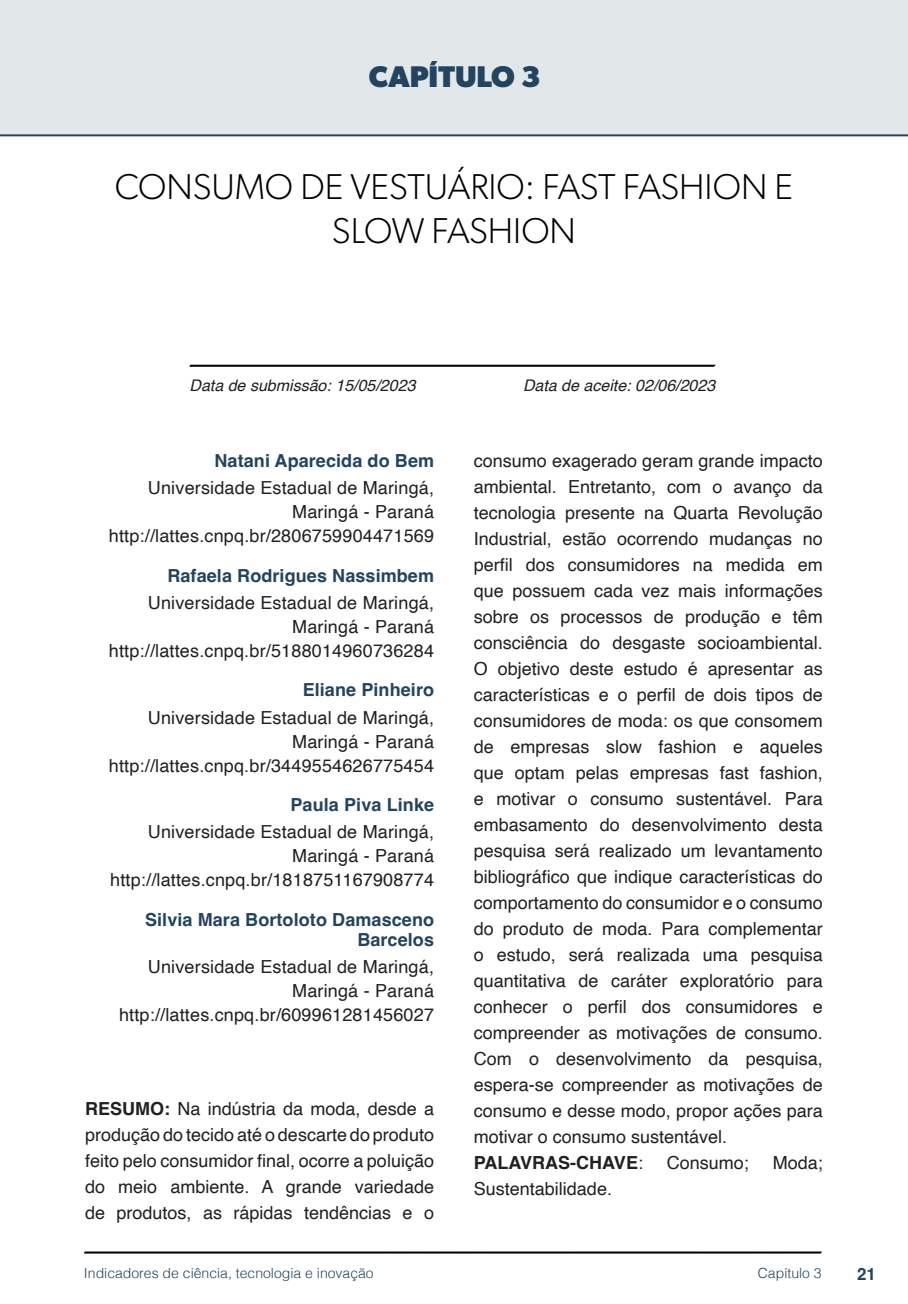
<style>
.page{position:relative;width:908px;height:1304px;background:#fff}
.page>*{position:absolute;margin:0;border:0;box-sizing:border-box;transform-origin:0 0}
.t1{font:300 36px/44px "Gibson";color:#000;text-align:center}
.t2{font:700 30px "Gibson";color:#23445f}
.t3{font:18px/26px "Helvetica";letter-spacing:.01em;color:#231f20;text-align:right}
.t4{font:700 18px/20px "Helvetica";letter-spacing:.005em;color:#23445f;text-align:right}
.t5{font:700 18px "Helvetica";color:#231f20}
.t6{font:700 16.8px "Helvetica";color:#23445f}
.t7{font:italic 16px "Helvetica";color:#231f20}
.t8{font:300 14px "Helvetica";color:#23445f}
.s1{font-weight:700}
.s2{font-weight:400}
</style>
<div class="page">
<svg style="left:84px;top:1251px;width:737px;height:3px;background:#515151"></svg>
<svg style="left:189px;top:364px;width:526px;height:3px;background:#4f4f4f"></svg>
<div style="left:0;top:0;width:907px;height:136px;background:#e2e7e9"></div>
<div style="left:44px;top:72px;width:68px;height:61px;background:#e2e7e9"></div>
<h2 class="t2" style="left:369px;top:58px;width:173px">CAPÍTULO 3</h2>
<h1 class="t1" style="left:115px;top:164px;width:679px">CONSUMO DE VESTUÁRIO: FAST FASHION E<br>SLOW FASHION</h1>
<p class="t7" style="left:189px;top:373px;width:227px">Data de submissão: 15/05/2023</p>
<p class="t7" style="left:523px;top:373px;width:194px">Data de aceite: 02/06/2023</p>
<p class="t4" style="left:214px;top:453px;width:221px">Natani Aparecida do Bem</p>
<p class="t3" style="left:109px;top:477px;width:326px;line-height:24px">Universidade Estadual de Maringá,<br>Maringá - Paraná http://lattes.cnpq.br/2806759904471569</p>
<p class="t4" style="left:167px;top:567px;width:268px">Rafaela Rodrigues Nassimbem</p>
<p class="t3" style="left:109px;top:591px;width:326px;line-height:24px">Universidade Estadual de Maringá,<br>Maringá - Paraná http://lattes.cnpq.br/5188014960736284</p>
<p class="t4" style="left:302px;top:682px;width:133px">Eliane Pinheiro</p>
<p class="t3" style="left:109px;top:706px;width:326px;line-height:24px">Universidade Estadual de Maringá,<br>Maringá - Paraná http://lattes.cnpq.br/3449554626775454</p>
<p class="t4" style="left:290px;top:797px;width:145px">Paula Piva Linke</p>
<p class="t3" style="left:110px;top:821px;width:325px;line-height:24px">Universidade Estadual de Maringá,<br>Maringá - Paraná http://lattes.cnpq.br/1818751167908774</p>
<p class="t4" style="left:145px;top:911px;width:290px">Silvia Mara Bortoloto Damasceno<br>Barcelos</p>
<p class="t3" style="left:119px;top:955px;width:316px;line-height:24px">Universidade Estadual de Maringá,<br>Maringá - Paraná http://lattes.cnpq.br/609961281456027</p>
<p class="t3" style="left:85px;top:1096px;width:350px;text-align:justify"><span class="s1">RESUMO:</span> Na indústria da moda, desde a produção do tecido até o descarte do produto feito pelo consumidor final, ocorre a poluição do meio ambiente. A grande variedade de produtos, as rápidas tendências e o</p>
<p class="t3" style="left:473px;top:448px;width:350px;text-align:justify">consumo exagerado geram grande impacto ambiental. Entretanto, com o avanço da tecnologia presente na Quarta Revolução Industrial, estão ocorrendo mudanças no perfil dos consumidores na medida em que possuem cada vez mais informações sobre os processos de produção e têm consciência do desgaste socioambiental.<br>O objetivo deste estudo é apresentar as características e o perfil de dois tipos de consumidores de moda: os que consomem de empresas slow fashion e aqueles que optam pelas empresas fast fashion, e motivar o consumo sustentável. Para embasamento do desenvolvimento desta pesquisa será realizado um levantamento bibliográfico que indique características do comportamento do consumidor e o consumo do produto de moda. Para complementar o estudo, será realizada uma pesquisa quantitativa de caráter exploratório para conhecer o perfil dos consumidores e compreender as motivações de consumo.<br>Com o desenvolvimento da pesquisa, espera-se compreender as motivações de consumo e desse modo, propor ações para motivar o consumo sustentável.</p>
<p class="t5" style="left:473px;top:1151px;width:13px">PALA</p>
<p class="t5" style="left:520px;top:1151px;width:124px">VRAS-CHAVE<span class="s2">:</span></p>
<p class="t3" style="left:666px;top:1150px;width:84px">Consumo;</p>
<p class="t3" style="left:772px;top:1150px;width:52px">Moda;</p>
<p class="t3" style="left:473px;top:1176px;width:140px">Sustentabilidade.</p>
<p class="t8" style="left:84px;top:1261px;width:291px">Indicadores de ciência, tecnologia e inovação</p>
<p class="t8" style="left:757px;top:1261px;width:65px">Capítulo 3</p>
<p class="t6" style="left:856px;top:1264px;width:20px">21</p>
</div>
